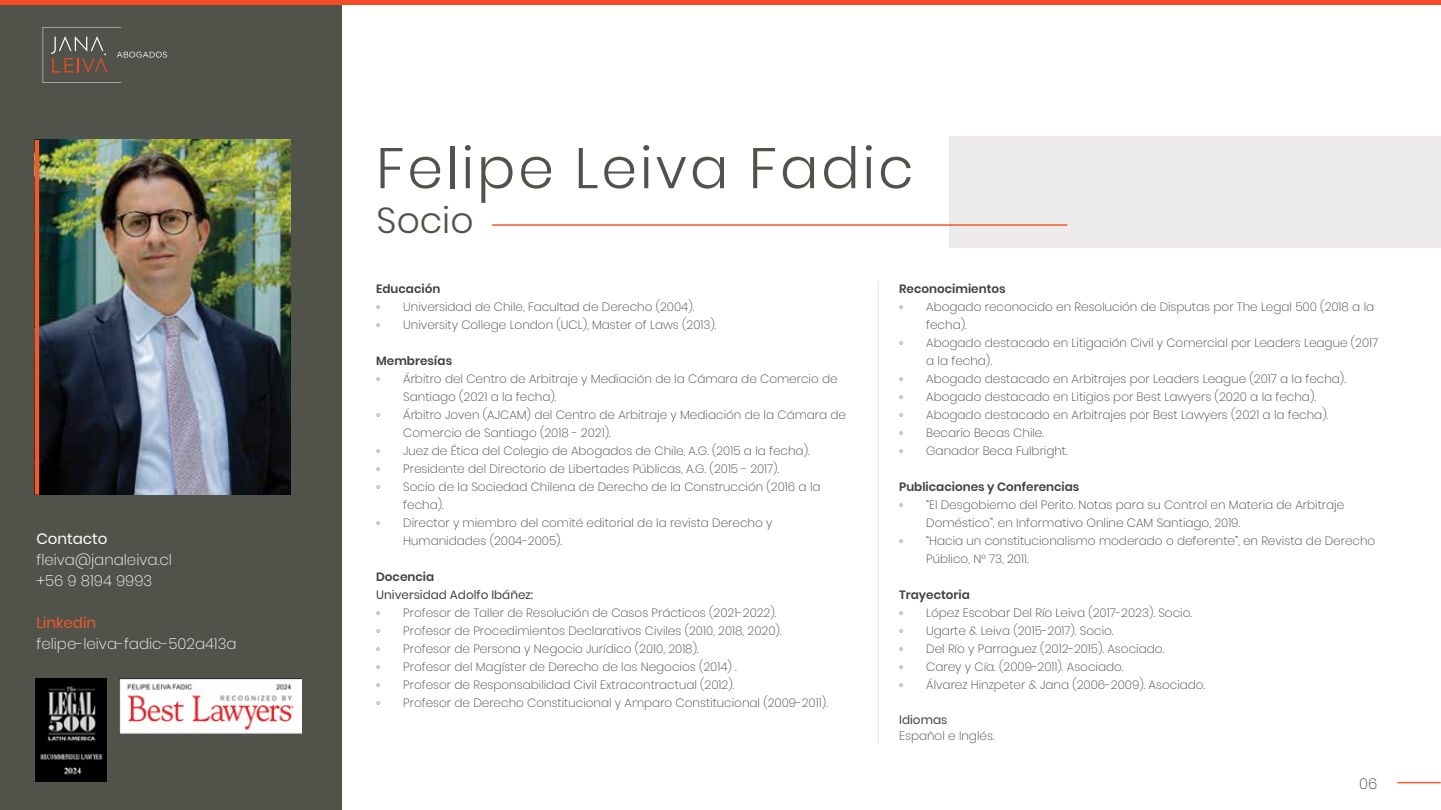
<style>
.page{position:relative;width:1441px;height:810px;background:#fff}
.page>*{position:absolute;margin:0;border:0;box-sizing:border-box;transform-origin:0 0}
.t1{font:300 57px "Poppins";letter-spacing:.05em;color:#51534a}
.t2{font:300 36px "Poppins";color:#51534a}
.t3{font:200 15px/21px "Poppins";color:#fff}
.t4{font:15px "Poppins";color:#fff}
.t5{font:15px "Poppins";color:#f15a2a}
.t6{font:200 15px "Poppins";color:#414142}
.t7{font:200 12px/18px "Poppins";color:#414142}
.t8{font:600 12px "Poppins";color:#414142}
.t9{font:12px "Poppins";color:#414142}
.t10{font:12px "Times New Roman";color:#414142}
</style>
<div class="page">
<div style="left:0;top:0;width:341px;height:810px;background:#51534a"></div>
<img style="left:34px;top:140px;width:257px;height:355px">
<div style="left:949px;top:136px;width:491px;height:112px;background:#eceaea"></div>
<hr style="left:0;top:0;width:1440px;height:4px;background:#f04b24">
<hr style="left:1397px;top:782px;width:43px;height:1px;background:#f15a2a">
<hr style="left:492px;top:224px;width:575px;height:2px;background:#f15a2a">
<hr style="left:35px;top:140px;width:4px;height:355px;background:#f15a2a">
<hr style="left:877px;top:281px;width:1px;height:463px;background:#e6e7e8">
<img style="left:35px;top:678px;width:72px;height:104px">
<img style="left:119px;top:678px;width:183px;height:56px">
<svg style="left:43px;top:27px;width:124px;height:56px"></svg>
<p class="t4" style="left:36px;top:530px;width:72px">Contacto</p>
<p class="t3" style="left:36px;top:549px;width:137px">fleiva@janaleiva.cl +56 9 8194 9993</p>
<p class="t5" style="left:36px;top:614px;width:61px">Linkedin</p>
<p class="t3" style="left:36px;top:633px;width:201px">felipe-leiva-fadic-502a413a</p>
<h1 class="t1" style="left:376px;top:135px;width:538px">Felipe Leiva Fadic</h1>
<h2 class="t2" style="left:376px;top:199px;width:98px">Socio</h2>
<p class="t8" style="left:376px;top:282px;width:66px">Educación</p>
<p class="t10" style="left:376px;top:299px;width:6px">◦</p>
<p class="t7" style="left:403px;top:298px;width:292px">Universidad de Chile, Facultad de Derecho (2004).</p>
<p class="t10" style="left:376px;top:317px;width:6px">◦</p>
<p class="t7" style="left:403px;top:316px;width:315px">University College London (UCL), Master of Laws (2013).</p>
<p class="t8" style="left:376px;top:354px;width:77px">Membresías</p>
<p class="t10" style="left:376px;top:371px;width:6px">◦</p>
<p class="t7" style="left:403px;top:370px;width:436px">Árbitro del Centro de Arbitraje y Mediación de la Cámara de Comercio de<br>Santiago (2021 a la fecha).</p>
<p class="t10" style="left:376px;top:407px;width:6px">◦</p>
<p class="t7" style="left:403px;top:406px;width:444px">Árbitro Joven (AJCAM) del Centro de Arbitraje y Mediación de la Cámara de<br>Comercio de Santiago (2018 - 2021).</p>
<p class="t10" style="left:376px;top:443px;width:6px">◦</p>
<p class="t7" style="left:403px;top:442px;width:408px">Juez de Ética del Colegio de Abogados de Chile, A.G. (2015 a la fecha).</p>
<p class="t10" style="left:376px;top:461px;width:6px">◦</p>
<p class="t7" style="left:403px;top:460px;width:377px">Presidente del Directorio de Libertades Públicas, A.G. (2015 - 2017).</p>
<p class="t10" style="left:376px;top:479px;width:6px">◦</p>
<p class="t7" style="left:403px;top:478px;width:419px">Socio de la Sociedad Chilena de Derecho de la Construcción (2016 a la fecha).</p>
<p class="t10" style="left:376px;top:515px;width:6px">◦</p>
<p class="t7" style="left:403px;top:514px;width:370px">Director y miembro del comité editorial de la revista Derecho y<br>Humanidades (2004-2005).</p>
<p class="t8" style="left:376px;top:570px;width:59px">Docencia</p>
<p class="t9" style="left:376px;top:588px;width:158px">Universidad Adolfo Ibáñez:</p>
<p class="t10" style="left:376px;top:605px;width:6px">◦</p>
<p class="t7" style="left:403px;top:604px;width:374px">Profesor de Taller de Resolución de Casos Prácticos (2021-2022).</p>
<p class="t10" style="left:376px;top:623px;width:6px">◦</p>
<p class="t7" style="left:403px;top:622px;width:380px">Profesor de Procedimientos Declarativos Civiles (2010, 2018, 2020).</p>
<p class="t10" style="left:376px;top:641px;width:6px">◦</p>
<p class="t7" style="left:403px;top:640px;width:297px">Profesor de Persona y Negocio Jurídico (2010, 2018).</p>
<p class="t10" style="left:376px;top:659px;width:6px">◦</p>
<p class="t7" style="left:403px;top:658px;width:335px">Profesor del Magíster de Derecho de los Negocios (2014) .</p>
<p class="t10" style="left:376px;top:677px;width:6px">◦</p>
<p class="t7" style="left:403px;top:676px;width:332px">Profesor de Responsabilidad Civil Extracontractual (2012).</p>
<p class="t10" style="left:376px;top:695px;width:6px">◦</p>
<p class="t7" style="left:403px;top:694px;width:426px">Profesor de Derecho Constitucional y Amparo Constitucional (2009-2011).</p>
<p class="t8" style="left:899px;top:282px;width:108px">Reconocimientos</p>
<p class="t10" style="left:899px;top:299px;width:6px">◦</p>
<p class="t7" style="left:926px;top:298px;width:449px">Abogado reconocido en Resolución de Disputas por The Legal 500 (2018 a la fecha).</p>
<p class="t10" style="left:899px;top:335px;width:6px">◦</p>
<p class="t7" style="left:926px;top:334px;width:453px">Abogado destacado en Litigación Civil y Comercial por Leaders League (2017 a la fecha).</p>
<p class="t10" style="left:899px;top:371px;width:6px">◦</p>
<p class="t7" style="left:926px;top:370px;width:421px">Abogado destacado en Arbitrajes por Leaders League (2017 a la fecha).</p>
<p class="t10" style="left:899px;top:389px;width:6px">◦</p>
<p class="t7" style="left:926px;top:388px;width:391px">Abogado destacado en Litigios por Best Lawyers (2020 a la fecha).</p>
<p class="t10" style="left:899px;top:407px;width:6px">◦</p>
<p class="t7" style="left:926px;top:406px;width:403px">Abogado destacado en Arbitrajes por Best Lawyers (2021 a la fecha).</p>
<p class="t10" style="left:899px;top:425px;width:6px">◦</p>
<p class="t7" style="left:926px;top:424px;width:119px">Becario Becas Chile.</p>
<p class="t10" style="left:899px;top:443px;width:6px">◦</p>
<p class="t7" style="left:926px;top:442px;width:143px">Ganador Beca Fulbright.</p>
<p class="t8" style="left:899px;top:480px;width:182px">Publicaciones y Conferencias</p>
<p class="t10" style="left:899px;top:497px;width:6px">◦</p>
<p class="t7" style="left:926px;top:496px;width:419px">“El Desgobierno del Perito. Notas para su Control en Materia de Arbitraje<br>Doméstico”, en Informativo Online CAM Santiago, 2019.</p>
<p class="t10" style="left:899px;top:533px;width:6px">◦</p>
<p class="t7" style="left:926px;top:532px;width:450px">“Hacia un constitucionalismo moderado o deferente”, en Revista de Derecho<br>Público, N° 73, 2011.</p>
<p class="t8" style="left:899px;top:588px;width:72px">Trayectoria</p>
<p class="t10" style="left:899px;top:605px;width:6px">◦</p>
<p class="t7" style="left:926px;top:604px;width:267px">López Escobar Del Río Leiva (2017-2023). Socio.</p>
<p class="t10" style="left:899px;top:623px;width:6px">◦</p>
<p class="t7" style="left:926px;top:622px;width:189px">Ugarte &amp; Leiva (2015-2017). Socio.</p>
<p class="t10" style="left:899px;top:641px;width:6px">◦</p>
<p class="t7" style="left:926px;top:640px;width:239px">Del Río y Parraguez (2012-2015). Asociado.</p>
<p class="t10" style="left:899px;top:659px;width:6px">◦</p>
<p class="t7" style="left:926px;top:658px;width:199px">Carey y Cía. (2009-2011). Asociado.</p>
<p class="t10" style="left:899px;top:677px;width:6px">◦</p>
<p class="t7" style="left:926px;top:676px;width:280px">Álvarez Hinzpeter &amp; Jana (2006-2009). Asociado.</p>
<p class="t9" style="left:899px;top:712px;width:50px">Idiomas</p>
<p class="t7" style="left:899px;top:727px;width:97px">Español e Inglés.</p>
<p class="t6" style="left:1358px;top:775px;width:20px">06</p>
</div>
